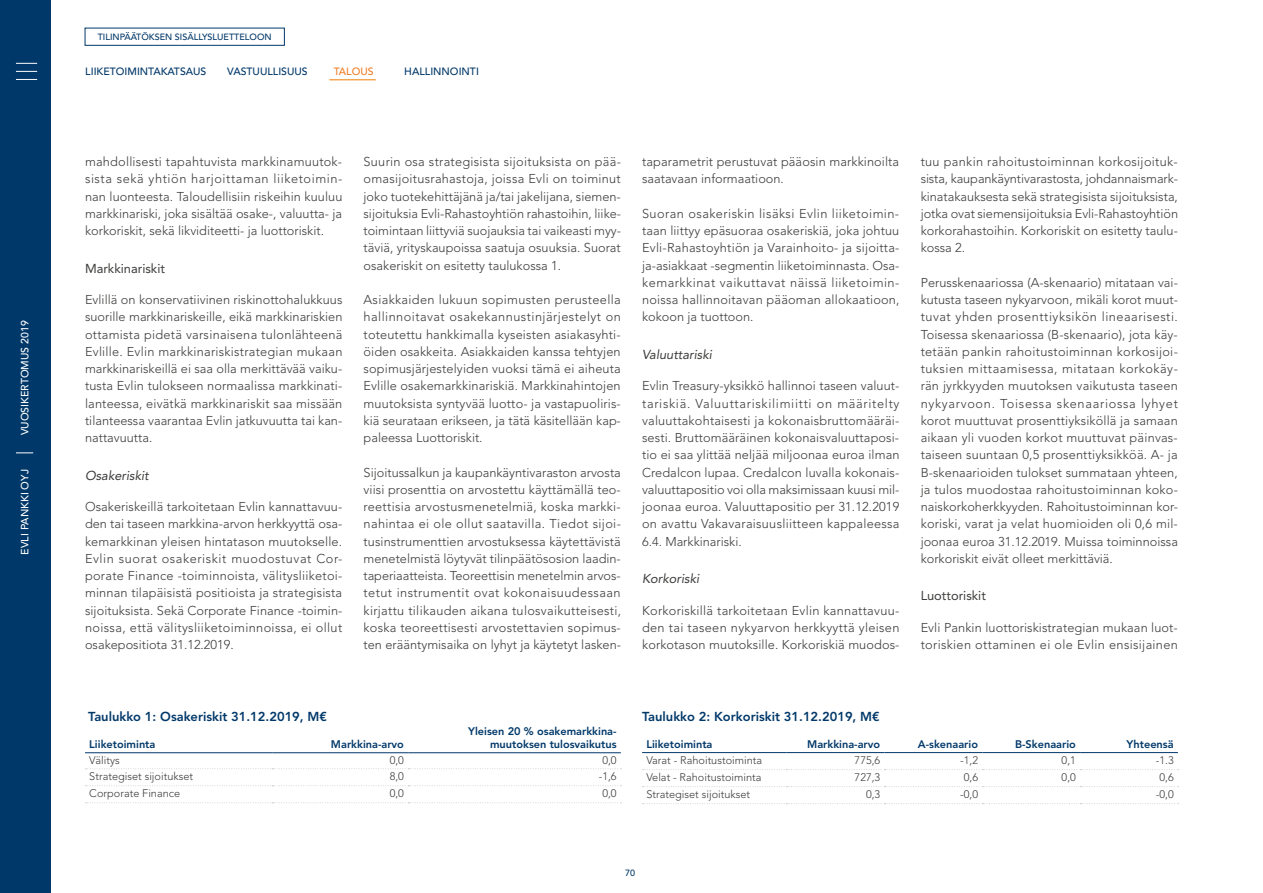
<style>
.page{position:relative;width:1263px;height:893px;background:#fff}
.page>*{position:absolute;margin:0;border:0;box-sizing:border-box;transform-origin:0 0}
.t1{font:800 12.9px "Avenir LT Std";color:#003869}
.t2{font:italic 12.9px "Avenir LT Std";color:#3c3c3b}
.t3{font:12.9px "Avenir LT Std";color:#3c3c3b}
.t4{font:300 12.75px/17.2px "Avenir LT Std";color:#3c3c3b;text-align:justify}
.t5{font:300 10.95px "Avenir LT Std";color:#3c3c3b}
.t6{font:800 10.95px/13.5px "Avenir LT Std";color:#003869;text-align:right}
.t7{font:500 10.5px "Avenir LT Std";color:#003869}
.t8{font:500 10.5px "Avenir LT Std";color:#fff}
.t9{font:500 10.5px "Avenir LT Std";color:#f07e26}
.t10{font:500 9px "Avenir LT Std";color:#003869}
</style>
<div class="page">
<div style="left:85px;top:28px;width:200px;height:18px;border:1px solid #003869"></div>
<div style="left:0;top:0;width:51px;height:893px;background:#003869"></div>
<svg style="left:16px;top:453px;width:17px;height:1px"></svg>
<svg style="left:16px;top:79px;width:21px;height:1px"></svg>
<svg style="left:16px;top:63px;width:21px;height:1px"></svg>
<svg style="left:16px;top:71px;width:21px;height:1px"></svg>
<hr style="left:329px;top:79px;width:47px;height:1px;background:#ef7d00">
<svg style="left:642px;top:769px;width:536px;height:1px"></svg>
<svg style="left:642px;top:786px;width:536px;height:1px"></svg>
<svg style="left:642px;top:803px;width:536px;height:1px"></svg>
<hr style="left:642px;top:752px;width:145px;height:1px;background:#003869">
<hr style="left:787px;top:752px;width:97px;height:1px;background:#003869">
<hr style="left:884px;top:752px;width:98px;height:1px;background:#003869">
<hr style="left:982px;top:752px;width:98px;height:1px;background:#003869">
<hr style="left:1080px;top:752px;width:98px;height:1px;background:#003869">
<svg style="left:85px;top:768px;width:536px;height:1px"></svg>
<svg style="left:85px;top:785px;width:536px;height:1px"></svg>
<hr style="left:85px;top:752px;width:187px;height:1px;background:#003869">
<hr style="left:272px;top:752px;width:136px;height:1px;background:#003869">
<hr style="left:408px;top:752px;width:213px;height:1px;background:#003869">
<svg style="left:85px;top:802px;width:536px;height:1px"></svg>
<p class="t8" style="left:19px;top:435px;width:116px;rotate:-90deg">VUOSIKERTOMUS 2019</p>
<p class="t8" style="left:19px;top:555px;width:87px;rotate:-90deg">EVLI PANKKI OYJ</p>
<p class="t10" style="left:98px;top:32px;width:176px">TILINPÄÄTÖKSEN SISÄLLYSLUETTELOON</p>
<p class="t7" style="left:85px;top:65px;width:123px">LIIKETOIMINTAKATSAUS</p>
<p class="t7" style="left:227px;top:65px;width:82px">VASTUULLISUUS</p>
<p class="t7" style="left:404px;top:65px;width:76px">HALLINNOINTI</p>
<p class="t9" style="left:334px;top:65px;width:41px">TALOUS</p>
<p class="t4" style="left:85px;top:153px;width:259px">mahdollisesti tapahtuvista markkinamuutok&shy;sista sekä yhtiön harjoittaman liiketoimin&shy;nan luonteesta. Taloudellisiin riskeihin kuuluu markkinariski, joka sisältää osake-, valuutta- ja korkoriskit, sekä likviditeetti- ja luottoriskit.</p>
<p class="t3" style="left:85px;top:261px;width:82px">Markkinariskit</p>
<p class="t4" style="left:85px;top:291px;width:259px">Evlillä on konservatiivinen riskinottohalukkuus suorille markkinariskeille, eikä markkinariskien ottamista pidetä varsinaisena tulonlähteenä Evlille. Evlin markkinariskistrategian mukaan markkinariskeillä ei saa olla merkittävää vaiku&shy;tusta Evlin tulokseen normaalissa markkinati&shy;lanteessa, eivätkä markkinariskit saa missään tilanteessa vaarantaa Evlin jatkuvuutta tai kan&shy;nattavuutta.</p>
<p class="t2" style="left:85px;top:468px;width:65px">Osakeriskit</p>
<p class="t4" style="left:85px;top:498px;width:259px">Osakeriskeillä tarkoitetaan Evlin kannattavuu&shy;den tai taseen markkina-arvon herkkyyttä osa&shy;kemarkkinan yleisen hintatason muutokselle.<br>Evlin suorat osakeriskit muodostuvat Cor&shy;porate Finance -toiminnoista, välitysliiketoi&shy;minnan tilapäisistä positioista ja strategisista sijoituksista. Sekä Corporate Finance -toimin&shy;noissa, että välitysliiketoiminnoissa, ei ollut osakepositiota 31.12.2019.</p>
<p class="t4" style="left:364px;top:153px;width:259px">Suurin osa strategisista sijoituksista on pää&shy;omasijoitusrahastoja, joissa Evli on toiminut joko tuotekehittäjänä ja/tai jakelijana, siemen&shy;sijoituksia Evli-Rahastoyhtiön rahastoihin, liike&shy;toimintaan liittyviä suojauksia tai vaikeasti myy&shy;täviä, yrityskaupoissa saatuja osuuksia. Suorat osakeriskit on esitetty taulukossa 1.</p>
<p class="t4" style="left:364px;top:291px;width:259px">Asiakkaiden lukuun sopimusten perusteella hallinnoitavat osakekannustinjärjestelyt on toteutettu hankkimalla kyseisten asiakasyhti&shy;öiden osakkeita. Asiakkaiden kanssa tehtyjen sopimusjärjestelyiden vuoksi tämä ei aiheuta Evlille osakemarkkinariskiä. Markkinahintojen muutoksista syntyvää luotto- ja vastapuoliris&shy;kiä seurataan erikseen, ja tätä käsitellään kap&shy;paleessa Luottoriskit.</p>
<p class="t4" style="left:364px;top:464px;width:259px">Sijoitussalkun ja kaupankäyntivaraston arvosta viisi prosenttia on arvostettu käyttämällä teo&shy;reettisia arvostusmenetelmiä, koska markki&shy;nahintaa ei ole ollut saatavilla. Tiedot sijoi&shy;tusinstrumenttien arvostuksessa käytettävistä menetelmistä löytyvät tilinpäätösosion laadin&shy;taperiaatteista. Teoreettisin menetelmin arvos&shy;tetut instrumentit ovat kokonaisuudessaan kirjattu tilikauden aikana tulosvaikutteisesti, koska teoreettisesti arvostettavien sopimus&shy;ten erääntymisaika on lyhyt ja käytetyt lasken-</p>
<p class="t4" style="left:642px;top:153px;width:259px">taparametrit perustuvat pääosin markkinoilta saatavaan informaatioon.</p>
<p class="t4" style="left:642px;top:205px;width:259px">Suoran osakeriskin lisäksi Evlin liiketoimin&shy;taan liittyy epäsuoraa osakeriskiä, joka johtuu Evli-Rahastoyhtiön ja Varainhoito- ja sijoitta&shy;ja-asiakkaat -segmentin liiketoiminnasta. Osa&shy;kemarkkinat vaikuttavat näissä liiketoimin&shy;noissa hallinnoitavan pääoman allokaatioon, kokoon ja tuottoon.</p>
<p class="t2" style="left:642px;top:347px;width:71px">Valuuttariski</p>
<p class="t4" style="left:642px;top:377px;width:259px">Evlin Treasury-yksikkö hallinnoi taseen valuut&shy;tariskiä. Valuuttariskilimiitti on määritelty valuuttakohtaisesti ja kokonaisbruttomääräi&shy;sesti. Bruttomääräinen kokonaisvaluuttaposi&shy;tio ei saa ylittää neljää miljoonaa euroa ilman Credalcon lupaa. Credalcon luvalla kokonais&shy;valuuttapositio voi olla maksimissaan kuusi mil&shy;joonaa euroa. Valuuttapositio per 31.12.2019 on avattu Vakavaraisuusliitteen kappaleessa 6.4. Markkinariski.</p>
<p class="t2" style="left:642px;top:571px;width:59px">Korkoriski</p>
<p class="t4" style="left:642px;top:602px;width:259px">Korkoriskillä tarkoitetaan Evlin kannattavuu&shy;den tai taseen nykyarvon herkkyyttä yleisen korkotason muutoksille. Korkoriskiä muodos-</p>
<p class="t4" style="left:921px;top:153px;width:259px">tuu pankin rahoitustoiminnan korkosijoituk&shy;sista, kaupankäyntivarastosta, johdannaismark&shy;kinatakauksesta sekä strategisista sijoituksista, jotka ovat siemensijoituksia Evli-Rahastoyhtiön korkorahastoihin. Korkoriskit on esitetty taulu&shy;kossa 2.</p>
<p class="t4" style="left:921px;top:274px;width:259px">Perusskenaariossa (A-skenaario) mitataan vai&shy;kutusta taseen nykyarvoon, mikäli korot muut&shy;tuvat yhden prosenttiyksikön lineaarisesti.<br>Toisessa skenaariossa (B-skenaario), jota käy&shy;tetään pankin rahoitustoiminnan korkosijoi&shy;tuksien mittaamisessa, mitataan korkokäy&shy;rän jyrkkyyden muutoksen vaikutusta taseen nykyarvoon. Toisessa skenaariossa lyhyet korot muuttuvat prosenttiyksiköllä ja samaan aikaan yli vuoden korkot muuttuvat päinvas&shy;taiseen suuntaan 0,5 prosenttiyksikköä. A- ja B-skenaarioiden tulokset summataan yhteen, ja tulos muodostaa rahoitustoiminnan koko&shy;naiskorkoherkkyyden. Rahoitustoiminnan kor&shy;koriski, varat ja velat huomioiden oli 0,6 mil&shy;joonaa euroa 31.12.2019. Muissa toiminnoissa korkoriskit eivät olleet merkittäviä.</p>
<p class="t3" style="left:921px;top:588px;width:67px">Luottoriskit</p>
<p class="t4" style="left:921px;top:619px;width:259px">Evli Pankin luottoriskistrategian mukaan luot&shy;toriskien ottaminen ei ole Evlin ensisijainen</p>
<p class="t1" style="left:88px;top:709px;width:240px">Taulukko 1: Osakeriskit 31.12.2019, M€</p>
<p class="t6" style="left:89px;top:738px;width:68px">Liiketoiminta</p>
<p class="t6" style="left:331px;top:738px;width:75px">Markkina-arvo</p>
<p class="t6" style="left:468px;top:724px;width:150px">Yleisen 20 % osakemarkkina&shy;muutoksen tulosvaikutus</p>
<p class="t5" style="left:89px;top:754px;width:32px">Välitys</p>
<p class="t5" style="left:390px;top:754px;width:16px">0,0</p>
<p class="t5" style="left:602px;top:754px;width:16px">0,0</p>
<p class="t5" style="left:89px;top:770px;width:105px">Strategiset sijoitukset</p>
<p class="t5" style="left:390px;top:770px;width:16px">8,0</p>
<p class="t5" style="left:599px;top:770px;width:19px">-1,6</p>
<p class="t5" style="left:89px;top:787px;width:92px">Corporate Finance</p>
<p class="t5" style="left:390px;top:787px;width:16px">0,0</p>
<p class="t5" style="left:602px;top:787px;width:16px">0,0</p>
<p class="t1" style="left:642px;top:709px;width:239px">Taulukko 2: Korkoriskit 31.12.2019, M€</p>
<p class="t6" style="left:646px;top:737px;width:68px">Liiketoiminta</p>
<p class="t6" style="left:807px;top:737px;width:75px">Markkina-arvo</p>
<p class="t6" style="left:918px;top:737px;width:62px">A-skenaario</p>
<p class="t6" style="left:1015px;top:737px;width:62px">B-Skenaario</p>
<p class="t6" style="left:1127px;top:737px;width:49px">Yhteensä</p>
<p class="t5" style="left:646px;top:754px;width:117px">Varat - Rahoitustoiminta</p>
<p class="t5" style="left:855px;top:754px;width:27px">775,6</p>
<p class="t5" style="left:960px;top:754px;width:19px">-1,2</p>
<p class="t5" style="left:1062px;top:754px;width:16px">0,1</p>
<p class="t5" style="left:1156px;top:754px;width:19px">-1.3</p>
<p class="t5" style="left:646px;top:771px;width:117px">Velat - Rahoitustoiminta</p>
<p class="t5" style="left:855px;top:771px;width:27px">727,3</p>
<p class="t5" style="left:964px;top:771px;width:16px">0,6</p>
<p class="t5" style="left:1062px;top:771px;width:16px">0,0</p>
<p class="t5" style="left:1159px;top:771px;width:16px">0,6</p>
<p class="t5" style="left:646px;top:788px;width:105px">Strategiset sijoitukset</p>
<p class="t5" style="left:866px;top:788px;width:16px">0,3</p>
<p class="t5" style="left:960px;top:788px;width:19px">-0,0</p>
<p class="t5" style="left:1156px;top:788px;width:19px">-0,0</p>
<p class="t10" style="left:625px;top:868px;width:12px">70</p>
</div>
